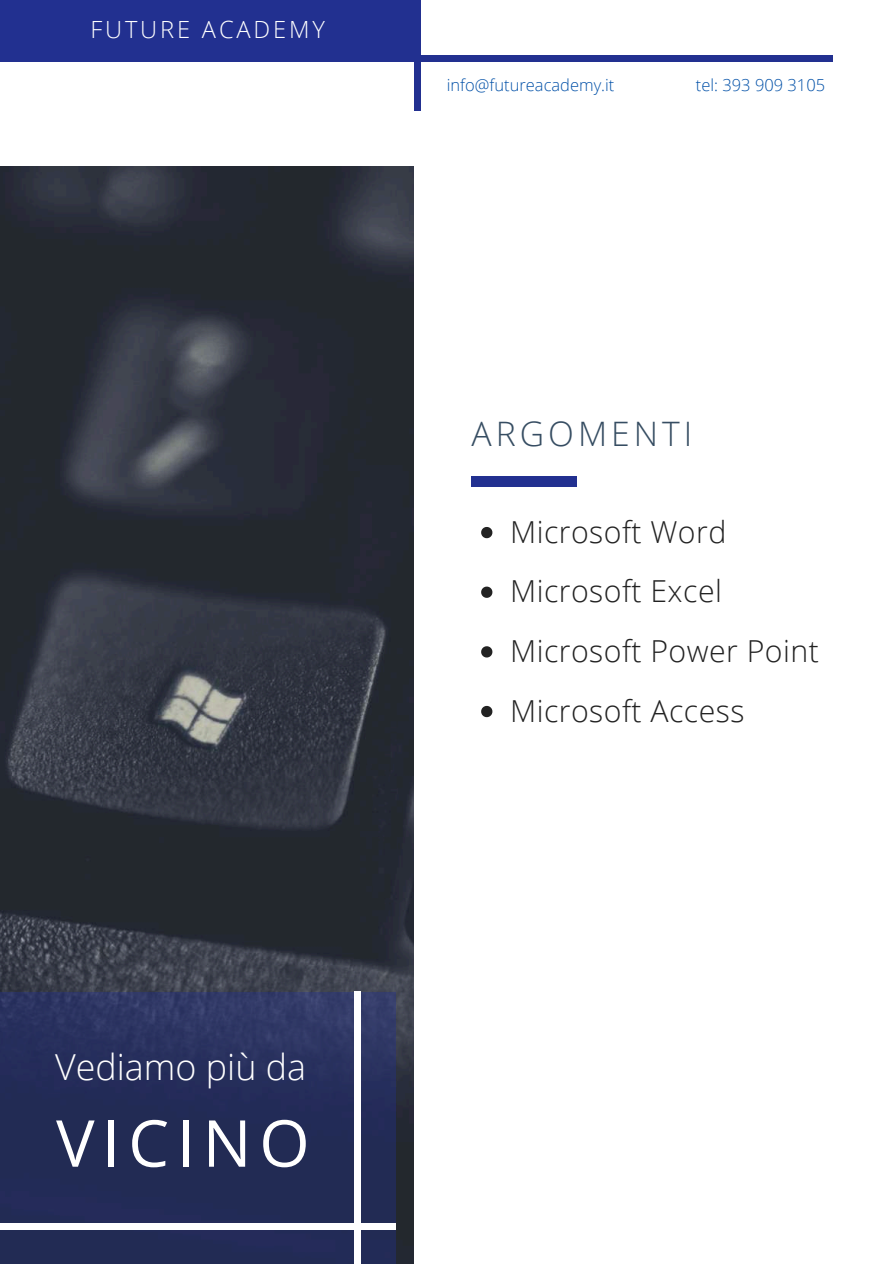
<style>
.page{position:relative;width:894px;height:1264px;background:#fff}
.page>*{position:absolute;margin:0;border:0;box-sizing:border-box;transform-origin:0 0}
.t1{font:64.65px "Open Sans";letter-spacing:.12em;color:#fff}
.t2{font:300 35.85px "Open Sans";color:#fff}
.t3{font:300 33.75px "Open Sans";letter-spacing:.12em;color:#364d62}
.t4{font:300 30.3px/59.7px "Open Sans";letter-spacing:.015em;color:#222}
.t5{font:300 23.7px "Open Sans";letter-spacing:.12em;color:#fff}
.t6{font:300 16.5px "Open Sans";color:#0351a8}
</style>
<div class="page">
<div style="left:471px;top:476px;width:106px;height:10px;background:#223090"></div>
<img style="left:0;top:166px;width:414px;height:1097px">
<div style="left:0;top:991px;width:395px;height:272px;background:linear-gradient(to bottom,#2c3462,#252e56)"></div>
<div style="left:0;top:1223px;width:395px;height:5px;background:#fff"></div>
<div style="left:354px;top:991px;width:6px;height:272px;background:#fff"></div>
<div style="left:414px;top:0;width:6px;height:111px;background:#223090"></div>
<div style="left:0;top:56px;width:832px;height:5px;background:#223090"></div>
<div style="left:0;top:0;width:417px;height:57px;background:#223090"></div>
<svg style="left:481px;top:527px;width:11px;height:11px"></svg>
<svg style="left:481px;top:586px;width:11px;height:12px"></svg>
<svg style="left:481px;top:646px;width:11px;height:11px"></svg>
<svg style="left:481px;top:706px;width:11px;height:11px"></svg>
<p class="t5" style="left:90px;top:12px;width:236px">FUTURE ACADEMY</p>
<p class="t6" style="left:446px;top:73px;width:169px">info@futureacademy.it</p>
<p class="t6" style="left:695px;top:73px;width:131px">tel: 393 909 3105</p>
<p class="t3" style="left:471px;top:410px;width:222px">ARGOMENTI</p>
<p class="t4" style="left:510px;top:501px;width:310px">Microsoft Word<br>Microsoft Excel<br>Microsoft Power Point<br>Microsoft Access</p>
<p class="t2" style="left:55px;top:1041px;width:252px">Vediamo più da</p>
<h1 class="t1" style="left:56px;top:1097px;width:255px">VICINO</h1>
</div>
